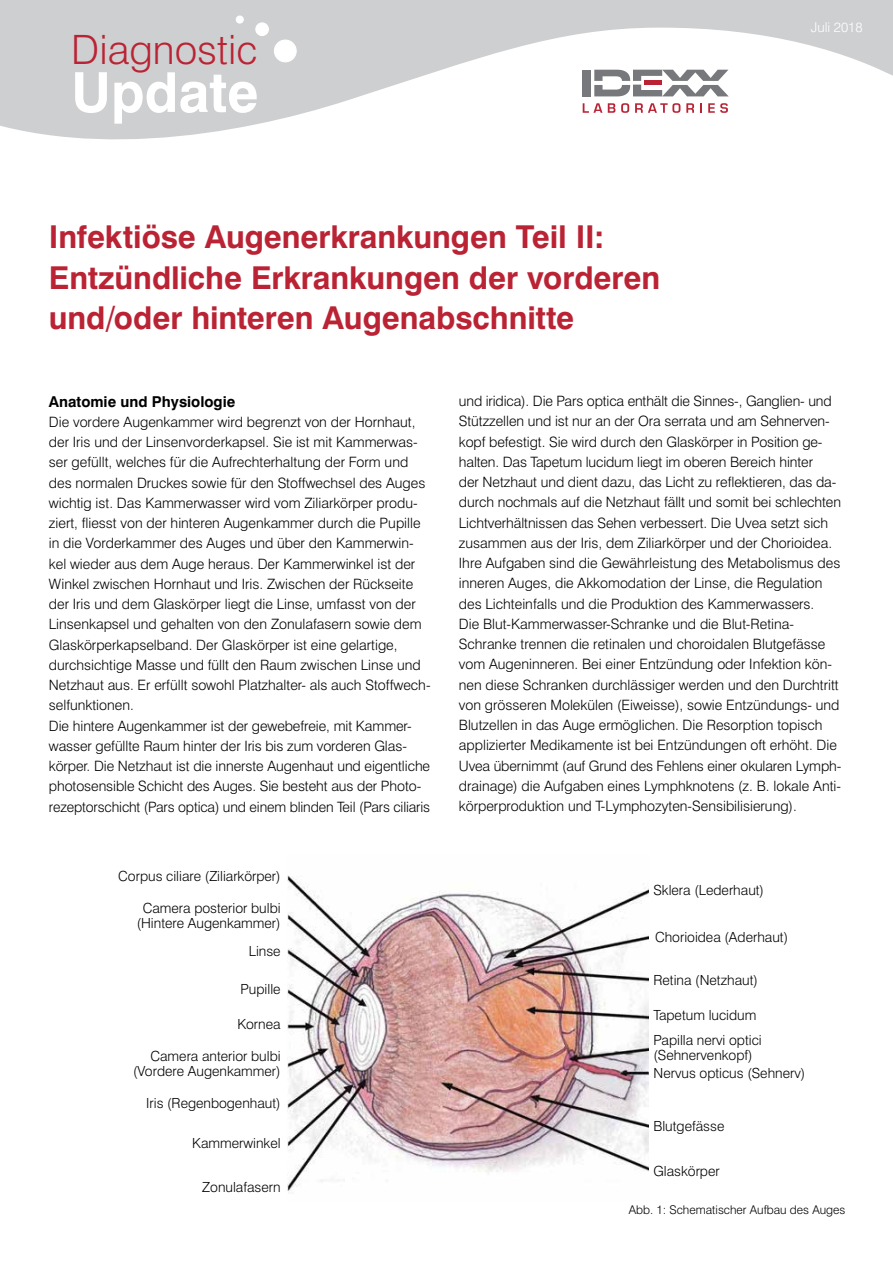
<style>
.page{position:relative;width:893px;height:1263px;background:#fff}
.page>*{position:absolute;margin:0;border:0;box-sizing:border-box;transform-origin:0 0}
.t1{font:700 55.2px "Swiss 721 BT";color:#fff}
.t2{font:300 40.5px "Swiss 721 BT";color:#ba2334}
.t3{font:700 31.5px/40.5px "Swiss 721 BT";letter-spacing:-.005em;color:#ba2334}
.t4{font:700 15px "Swiss 721 BT";color:#000}
.t5{font:300 14.25px/20.2px "Swiss 721 BT";color:#000}
.t6{font:300 13.95px/15px "Swiss 721 BT";color:#000;text-align:right}
.t7{font:300 13.5px "Swiss 721 BT";color:#fff}
.t8{font:300 12px "Swiss 721 BT";color:#000}
</style>
<div class="page">
<svg style="left:0;top:0;width:893px;height:140px;fill:#cdcfd0"></svg>
<div style="left:236px;top:16px;width:7px;height:7px;background:#fff;border-radius:50%"></div>
<div style="left:236px;top:16px;width:8px;height:8px;border:1px solid #fff;border-radius:50%"></div>
<div style="left:256px;top:23px;width:12px;height:12px;background:#fff;border-radius:50%"></div>
<div style="left:255px;top:22px;width:14px;height:14px;border:1px solid #fff;border-radius:50%"></div>
<div style="left:274px;top:40px;width:22px;height:22px;background:#fff;border-radius:50%"></div>
<div style="left:274px;top:40px;width:23px;height:22px;border:1px solid #fff;border-radius:50%"></div>
<img style="left:288px;top:875px;width:360px;height:319px">
<div style="left:582px;top:70px;width:9px;height:26px;background:#77787b"></div>
<svg style="left:608px;top:103px;width:7px;height:10px"></svg>
<svg style="left:621px;top:103px;width:8px;height:10px"></svg>
<svg style="left:635px;top:103px;width:45px;height:10px"></svg>
<svg style="left:583px;top:103px;width:19px;height:10px"></svg>
<svg style="left:686px;top:103px;width:8px;height:10px"></svg>
<svg style="left:700px;top:103px;width:2px;height:10px"></svg>
<svg style="left:708px;top:103px;width:20px;height:10px"></svg>
<svg style="left:594px;top:70px;width:135px;height:26px"></svg>
<h2 class="t2" style="left:71px;top:25px;width:187px">Diagnostic</h2>
<h1 class="t1" style="left:71px;top:59px;width:189px">Update</h1>
<h3 class="t3" style="left:49px;top:216px;width:613px">Infektiöse Augenerkrankungen Teil II:<br>Entzündliche Erkrankungen der vorderen und/oder hinteren Augenabschnitte</h3>
<p class="t7" style="left:811px;top:19px;width:53px">Juli 2018</p>
<p class="t4" style="left:49px;top:392px;width:188px">Anatomie und Physiologie</p>
<p class="t5" style="left:49px;top:412px;width:383px">Die vordere Augenkammer wird begrenzt von der Hornhaut, der Iris und der Linsenvorderkapsel. Sie ist mit Kammerwas&shy;ser gefüllt, welches für die Aufrechterhaltung der Form und des normalen Druckes sowie für den Stoffwechsel des Auges wichtig ist. Das Kammerwasser wird vom Ziliarkörper produ&shy;ziert, fliesst von der hinteren Augenkammer durch die Pupille in die Vorderkammer des Auges und über den Kammerwin&shy;kel wieder aus dem Auge heraus. Der Kammerwinkel ist der Winkel zwischen Hornhaut und Iris. Zwischen der Rückseite der Iris und dem Glaskörper liegt die Linse, umfasst von der Linsenkapsel und gehalten von den Zonulafasern sowie dem Glaskörperkapselband. Der Glaskörper ist eine gelartige, durchsichtige Masse und füllt den Raum zwischen Linse und Netzhaut aus. Er erfüllt sowohl Platzhalter- als auch Stoffwech&shy;selfunktionen.<br>Die hintere Augenkammer ist der gewebefreie, mit Kammer&shy;wasser gefüllte Raum hinter der Iris bis zum vorderen Glas&shy;körper. Die Netzhaut ist die innerste Augenhaut und eigentliche photosensible Schicht des Auges. Sie besteht aus der Photo&shy;rezeptorschicht (Pars optica) und einem blinden Teil (Pars ciliaris</p>
<p class="t6" style="left:118px;top:868px;width:164px">Corpus ciliare (Ziliarkörper)</p>
<p class="t6" style="left:137px;top:901px;width:145px;text-align:center">Camera posterior bulbi (Hintere Augenkammer)</p>
<p class="t6" style="left:249px;top:943px;width:33px">Linse</p>
<p class="t6" style="left:240px;top:981px;width:42px">Pupille</p>
<p class="t6" style="left:238px;top:1016px;width:45px">Kornea</p>
<p class="t6" style="left:133px;top:1049px;width:149px">Camera anterior bulbi (Vordere Augenkammer)</p>
<p class="t6" style="left:146px;top:1095px;width:136px">Iris (Regenbogenhaut)</p>
<p class="t6" style="left:192px;top:1136px;width:90px">Kammerwinkel</p>
<p class="t6" style="left:202px;top:1179px;width:80px">Zonulafasern</p>
<p class="t5" style="left:459px;top:391px;width:384px">und iridica). Die Pars optica enthält die Sinnes-, Ganglien- und Stützzellen und ist nur an der Ora serrata und am Sehnerven&shy;kopf befestigt. Sie wird durch den Glaskörper in Position ge&shy;halten. Das Tapetum lucidum liegt im oberen Bereich hinter<br>der Netzhaut und dient dazu, das Licht zu reflektieren, das da&shy;durch nochmals auf die Netzhaut fällt und somit bei schlechten Lichtverhältnissen das Sehen verbessert. Die Uvea setzt sich zusammen aus der Iris, dem Ziliarkörper und der Chorioidea.<br>Ihre Aufgaben sind die Gewährleistung des Metabolismus des inneren Auges, die Akkomodation der Linse, die Regulation des Lichteinfalls und die Produktion des Kammerwassers.<br>Die Blut-Kammerwasser-Schranke und die Blut-Retina-Schranke trennen die retinalen und choroidalen Blutgefässe vom Augeninneren. Bei einer Entzündung oder Infektion kön&shy;nen diese Schranken durchlässiger werden und den Durchtritt von grösseren Molekülen (Eiweisse), sowie Entzündungs- und Blutzellen in das Auge ermöglichen. Die Resorption topisch applizierter Medikamente ist bei Entzündungen oft erhöht. Die Uvea übernimmt (auf Grund des Fehlens einer okularen Lymph&shy;drainage) die Aufgaben eines Lymphknotens (z. B. lokale Anti&shy;körperproduktion und T-Lymphozyten-Sensibilisierung).</p>
<p class="t6" style="left:653px;top:882px;width:112px">Sklera (Lederhaut)</p>
<p class="t6" style="left:655px;top:930px;width:135px">Chorioidea (Aderhaut)</p>
<p class="t6" style="left:653px;top:972px;width:106px">Retina (Netzhaut)</p>
<p class="t6" style="left:653px;top:1007px;width:104px">Tapetum lucidum</p>
<p class="t6" style="left:653px;top:1032px;width:110px;text-align:left">Papilla nervi optici (Sehnervenkopf)</p>
<p class="t6" style="left:653px;top:1066px;width:153px">Nervus opticus (Sehnerv)</p>
<p class="t6" style="left:653px;top:1118px;width:72px">Blutgefässe</p>
<p class="t6" style="left:653px;top:1163px;width:68px">Glaskörper</p>
<p class="t8" style="left:629px;top:1203px;width:218px">Abb. 1: Schematischer Aufbau des Auges</p>
</div>
